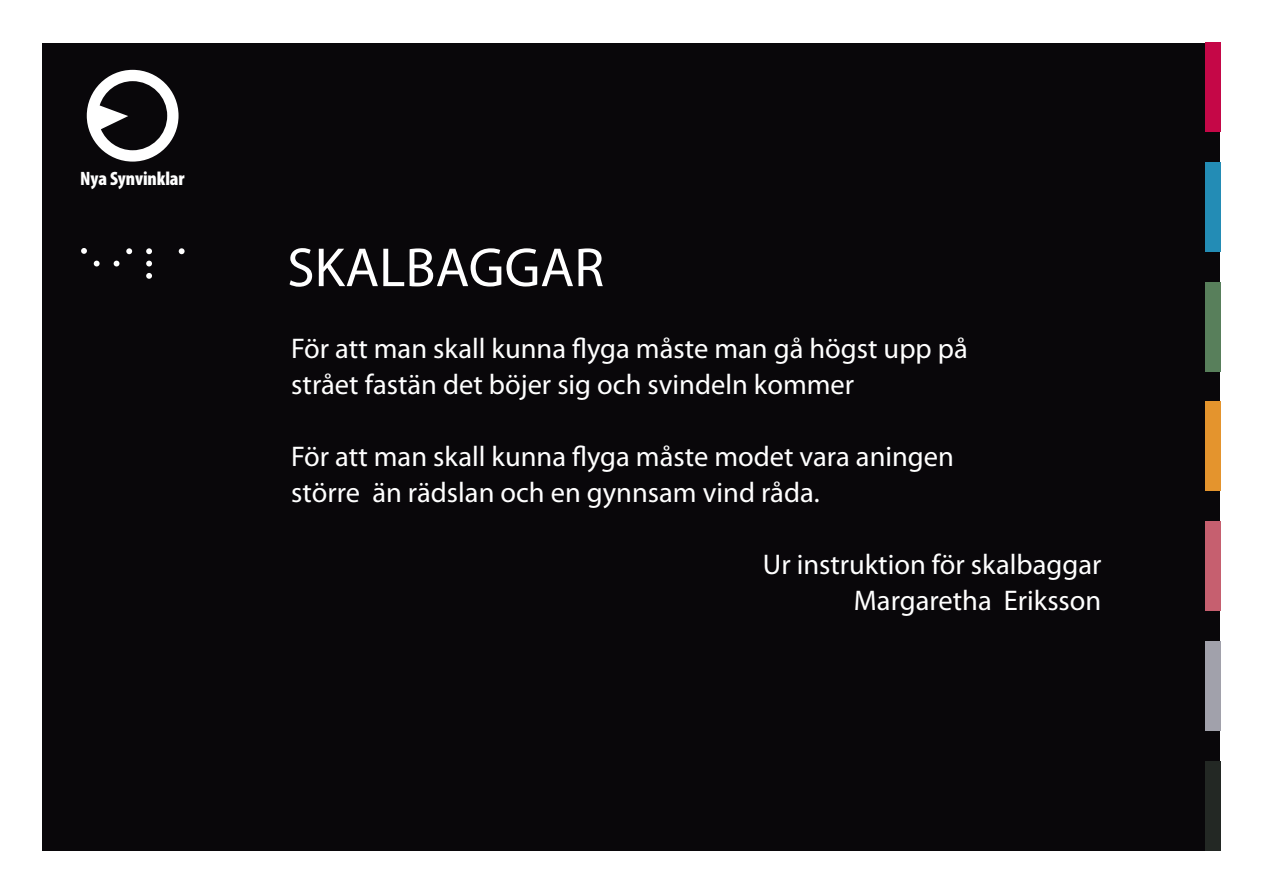
<style>
.page{position:relative;width:1263px;height:893px;background:#fff}
.page>*{position:absolute;margin:0;border:0;box-sizing:border-box;transform-origin:0 0}
.t1{font:55.5px "Myriad Pro";color:#fff}
.t2{font:28.5px/36px "Myriad Pro";color:#fff}
.t3{font:900 condensed 19.35px "Myriad Pro";letter-spacing:-.005em;color:#fff}
</style>
<div class="page">
<div style="left:43px;top:43px;width:1177px;height:807px;background:#09070a"></div>
<svg style="left:87px;top:70px;width:92px;height:92px"></svg>
<svg style="left:81px;top:248px;width:6px;height:6px"></svg>
<svg style="left:94px;top:261px;width:6px;height:5px"></svg>
<svg style="left:114px;top:261px;width:5px;height:5px"></svg>
<svg style="left:126px;top:248px;width:6px;height:6px"></svg>
<svg style="left:146px;top:248px;width:6px;height:6px"></svg>
<svg style="left:146px;top:261px;width:6px;height:5px"></svg>
<svg style="left:146px;top:273px;width:6px;height:6px"></svg>
<svg style="left:179px;top:248px;width:6px;height:6px"></svg>
<div style="left:1205px;top:43px;width:15px;height:89px;background:#c50747"></div>
<div style="left:1205px;top:162px;width:15px;height:90px;background:#238cb5"></div>
<div style="left:1205px;top:282px;width:15px;height:90px;background:#587f5b"></div>
<div style="left:1205px;top:402px;width:15px;height:89px;background:#e4942d"></div>
<div style="left:1205px;top:521px;width:15px;height:90px;background:#c65f6f"></div>
<div style="left:1205px;top:641px;width:15px;height:90px;background:#a1a1ab"></div>
<div style="left:1205px;top:761px;width:15px;height:89px;background:#232824"></div>
<p class="t3" style="left:80px;top:168px;width:106px">Nya Synvinklar</p>
<p class="t1" style="left:287px;top:233px;width:318px">SKALBAGGAR</p>
<p class="t2" style="left:291px;top:330px;width:678px">För att man skall kunna flyga måste man gå högst upp på strået fastän det böjer sig och svindeln kommer</p>
<p class="t2" style="left:291px;top:438px;width:664px">För att man skall kunna flyga måste modet vara aningen större än rädslan och en gynnsam vind råda.</p>
<p class="t2" style="left:763px;top:546px;width:340px">Ur instruktion för skalbaggar</p>
<p class="t2" style="left:854px;top:582px;width:249px">Margaretha Eriksson</p>
</div>
